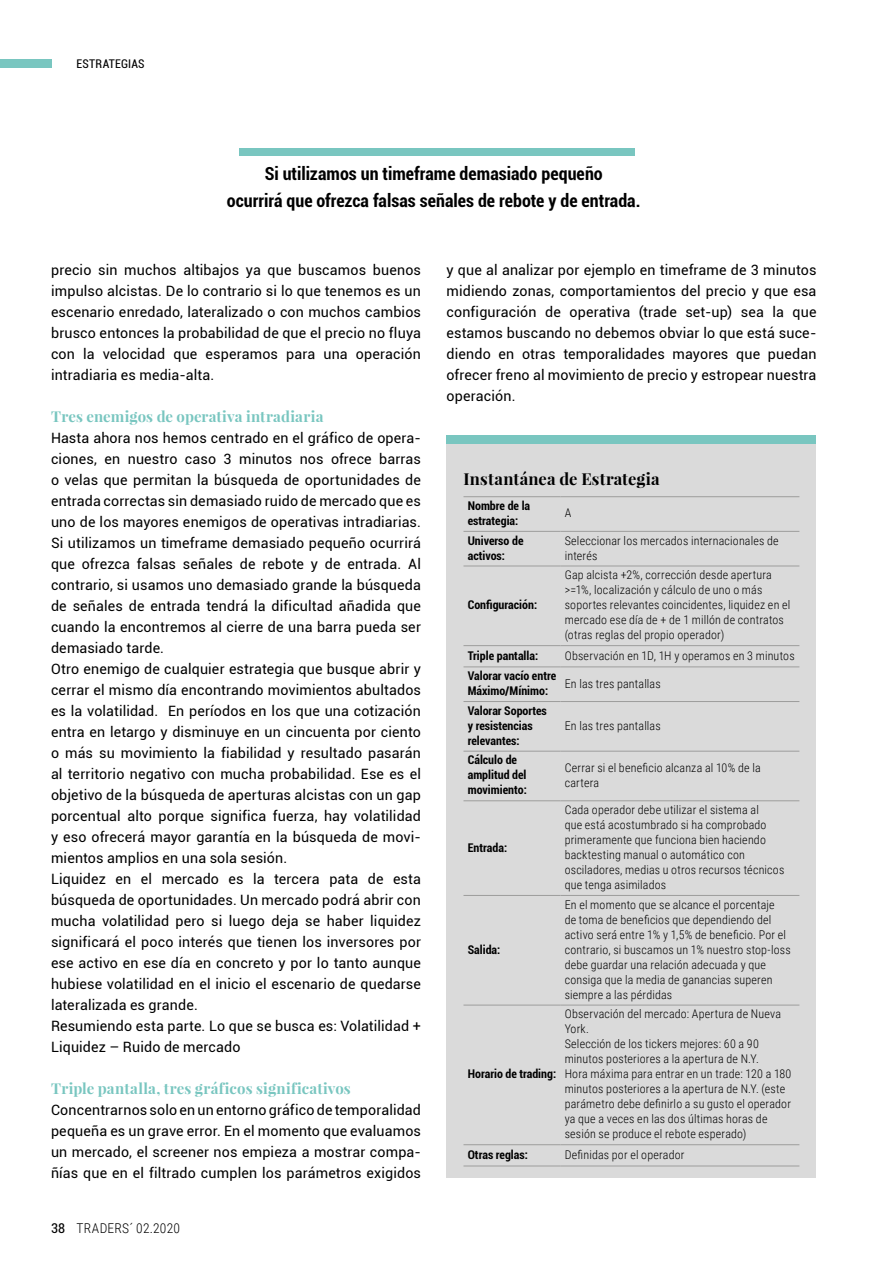
<style>
.page{position:relative;width:893px;height:1263px;background:#fff}
.page>*{position:absolute;margin:0;border:0;box-sizing:border-box;transform-origin:0 0}
.t1{font:700 condensed 18px/27px "Roboto";color:#000;text-align:center}
.t2{font:700 16.5px "Playfair Display";letter-spacing:.01em;color:#000}
.t3{font:700 15px "Playfair Display";letter-spacing:.01em;color:#79c6c0}
.t4{font:14.25px/21px "Roboto";letter-spacing:.01em;color:#000;text-align:justify}
.t5{font:300 13.5px "Roboto Condensed";letter-spacing:.02em;color:#000}
.t6{font:300 12px/15px "Roboto Condensed";letter-spacing:.015em;color:#000}
.t7{font:700 condensed 12px/15px "Roboto";color:#000}
.t8{font:condensed 12px "Roboto";letter-spacing:.02em;color:#000}
.s1{font-family:"Roboto";font-weight:400;font-stretch:condensed}
</style>
<div class="page">
<div style="left:0;top:60px;width:51px;height:8px;background:#79c6c0"></div>
<div style="left:239px;top:148px;width:396px;height:8px;background:#79c6c0"></div>
<div style="left:446px;top:436px;width:370px;height:742px;background:#dadada"></div>
<div style="left:446px;top:436px;width:370px;height:8px;background:#79c6c0"></div>
<hr style="left:463px;top:496px;width:97px;height:1px;background:#9d9d9c">
<hr style="left:560px;top:496px;width:239px;height:1px;background:#9d9d9c">
<hr style="left:463px;top:531px;width:97px;height:1px;background:#9d9d9c">
<hr style="left:560px;top:531px;width:239px;height:1px;background:#9d9d9c">
<hr style="left:463px;top:566px;width:97px;height:1px;background:#9d9d9c">
<hr style="left:560px;top:566px;width:239px;height:1px;background:#9d9d9c">
<hr style="left:463px;top:645px;width:97px;height:1px;background:#9d9d9c">
<hr style="left:560px;top:645px;width:239px;height:1px;background:#9d9d9c">
<hr style="left:463px;top:666px;width:97px;height:1px;background:#9d9d9c">
<hr style="left:560px;top:666px;width:239px;height:1px;background:#9d9d9c">
<hr style="left:463px;top:701px;width:97px;height:1px;background:#9d9d9c">
<hr style="left:560px;top:701px;width:239px;height:1px;background:#9d9d9c">
<hr style="left:463px;top:751px;width:97px;height:1px;background:#9d9d9c">
<hr style="left:560px;top:751px;width:239px;height:1px;background:#9d9d9c">
<hr style="left:463px;top:800px;width:97px;height:1px;background:#9d9d9c">
<hr style="left:560px;top:800px;width:239px;height:1px;background:#9d9d9c">
<hr style="left:463px;top:895px;width:97px;height:1px;background:#9d9d9c">
<hr style="left:560px;top:895px;width:239px;height:1px;background:#9d9d9c">
<hr style="left:463px;top:1005px;width:97px;height:1px;background:#9d9d9c">
<hr style="left:560px;top:1005px;width:239px;height:1px;background:#9d9d9c">
<hr style="left:463px;top:1144px;width:97px;height:1px;background:#9d9d9c">
<hr style="left:560px;top:1144px;width:239px;height:1px;background:#9d9d9c">
<hr style="left:463px;top:1165px;width:97px;height:1px;background:#9d9d9c">
<hr style="left:560px;top:1165px;width:239px;height:1px;background:#9d9d9c">
<p class="t8" style="left:77px;top:55px;width:70px">ESTRATEGIAS</p>
<p class="t1" style="left:227px;top:160px;width:415px">Si utilizamos un timeframe demasiado pequeño<br>ocurrirá que ofrezca falsas señales de rebote y de entrada.</p>
<p class="t4" style="left:51px;top:258px;width:371px">precio sin muchos altibajos ya que buscamos buenos impulso alcistas. De lo contrario si lo que tenemos es un escenario enredado, lateralizado o con muchos cambios brusco entonces la probabilidad de que el precio no fluya con la velocidad que esperamos para una operación intradiaria es media-alta.</p>
<p class="t3" style="left:51px;top:406px;width:274px">Tres enemigos de operativa intradiaria</p>
<p class="t4" style="left:51px;top:426px;width:371px;text-align:left">Hasta ahora nos hemos centrado en el gráfico de opera&shy;ciones, en nuestro caso 3 minutos nos ofrece barras o velas que permitan la búsqueda de oportunidades de entrada correctas sin demasiado ruido de mercado que es uno de los mayores enemigos de operativas intradiarias.<br>Si utilizamos un timeframe demasiado pequeño ocurrirá que ofrezca falsas señales de rebote y de entrada. Al contrario, si usamos uno demasiado grande la búsqueda de señales de entrada tendrá la dificultad añadida que cuando la encontremos al cierre de una barra pueda ser demasiado tarde.<br>Otro enemigo de cualquier estrategia que busque abrir y cerrar el mismo día encontrando movimientos abultados es la volatilidad. En períodos en los que una cotización entra en letargo y disminuye en un cincuenta por ciento o más su movimiento la fiabilidad y resultado pasarán al territorio negativo con mucha probabilidad. Ese es el objetivo de la búsqueda de aperturas alcistas con un gap porcentual alto porque significa fuerza, hay volatilidad y eso ofrecerá mayor garantía en la búsqueda de movi&shy;mientos amplios en una sola sesión.<br>Liquidez en el mercado es la tercera pata de esta búsqueda de oportunidades. Un mercado podrá abrir con mucha volatilidad pero si luego deja se haber liquidez significará el poco interés que tienen los inversores por ese activo en ese día en concreto y por lo tanto aunque hubiese volatilidad en el inicio el escenario de quedarse lateralizada es grande.<br>Resumiendo esta parte. Lo que se busca es: Volatilidad + Liquidez – Ruido de mercado</p>
<p class="t3" style="left:51px;top:1078px;width:301px">Triple pantalla, tres gráficos significativos</p>
<p class="t4" style="left:51px;top:1098px;width:371px">Concentrarnos solo en un entorno gráfico de temporalidad pequeña es un grave error. En el momento que evaluamos un mercado, el screener nos empieza a mostrar compa&shy;ñías que en el filtrado cumplen los parámetros exigidos</p>
<p class="t5" style="left:51px;top:1219px;width:131px"><span class="s1">38</span> TRADERS´ 02.2020</p>
<p class="t4" style="left:446px;top:258px;width:371px">y que al analizar por ejemplo en timeframe de 3 minutos midiendo zonas, comportamientos del precio y que esa configuración de operativa (trade set-up) sea la que estamos buscando no debemos obviar lo que está suce&shy;diendo en otras temporalidades mayores que puedan ofrecer freno al movimiento de precio y estropear nuestra operación.</p>
<p class="t2" style="left:463px;top:468px;width:198px">Instantánea de Estrategia</p>
<p class="t7" style="left:468px;top:498px;width:64px">Nombre de la estrategia:</p>
<p class="t6" style="left:565px;top:505px;width:8px">A</p>
<p class="t7" style="left:468px;top:532px;width:57px">Universo de activos:</p>
<p class="t6" style="left:565px;top:532px;width:215px">Seleccionar los mercados internacionales de interés</p>
<p class="t7" style="left:468px;top:597px;width:71px">Configuración:</p>
<p class="t6" style="left:565px;top:567px;width:227px">Gap alcista +2%, corrección desde apertura &gt;=1%, localización y cálculo de uno o más soportes relevantes coincidentes, liquidez en el mercado ese día de + de 1 millón de contratos (otras reglas del propio operador)</p>
<p class="t7" style="left:468px;top:647px;width:72px">Triple pantalla:</p>
<p class="t6" style="left:565px;top:647px;width:231px">Observación en 1D, 1H y operamos en 3 minutos</p>
<p class="t7" style="left:468px;top:668px;width:90px">Valorar vacío entre<br>Máximo/Mínimo:</p>
<p class="t6" style="left:565px;top:675px;width:98px">En las tres pantallas</p>
<p class="t7" style="left:468px;top:702px;width:81px">Valorar Soportes y resistencias relevantes:</p>
<p class="t6" style="left:565px;top:717px;width:98px">En las tres pantallas</p>
<p class="t7" style="left:468px;top:752px;width:61px">Cálculo de amplitud del movimiento:</p>
<p class="t6" style="left:565px;top:760px;width:197px">Cerrar si el beneficio alcanza al 10% de la cartera</p>
<p class="t7" style="left:468px;top:839px;width:41px">Entrada:</p>
<p class="t7" style="left:468px;top:941px;width:34px">Salida:</p>
<p class="t7" style="left:468px;top:1066px;width:90px">Horario de trading:</p>
<p class="t6" style="left:565px;top:802px;width:221px">Cada operador debe utilizar el sistema al<br>que está acostumbrado si ha comprobado primeramente que funciona bien haciendo backtesting manual o automático con osciladores, medias u otros recursos técnicos que tenga asimilados</p>
<p class="t6" style="left:565px;top:896px;width:228px">En el momento que se alcance el porcentaje<br>de toma de beneficios que dependiendo del activo será entre 1% y 1,5% de beneficio. Por el contrario, si buscamos un 1% nuestro stop-loss debe guardar una relación adecuada y que consiga que la media de ganancias superen siempre a las pérdidas</p>
<p class="t6" style="left:565px;top:1006px;width:228px">Observación del mercado: Apertura de Nueva York.<br>Selección de los tickers mejores: 60 a 90 minutos posteriores a la apertura de N.Y.<br>Hora máxima para entrar en un trade: 120 a 180 minutos posteriores a la apertura de N.Y. (este parámetro debe definirlo a su gusto el operador ya que a veces en las dos últimas horas de sesión se produce el rebote esperado)</p>
<p class="t7" style="left:468px;top:1146px;width:62px">Otras reglas:</p>
<p class="t6" style="left:565px;top:1146px;width:121px">Definidas por el operador</p>
</div>
